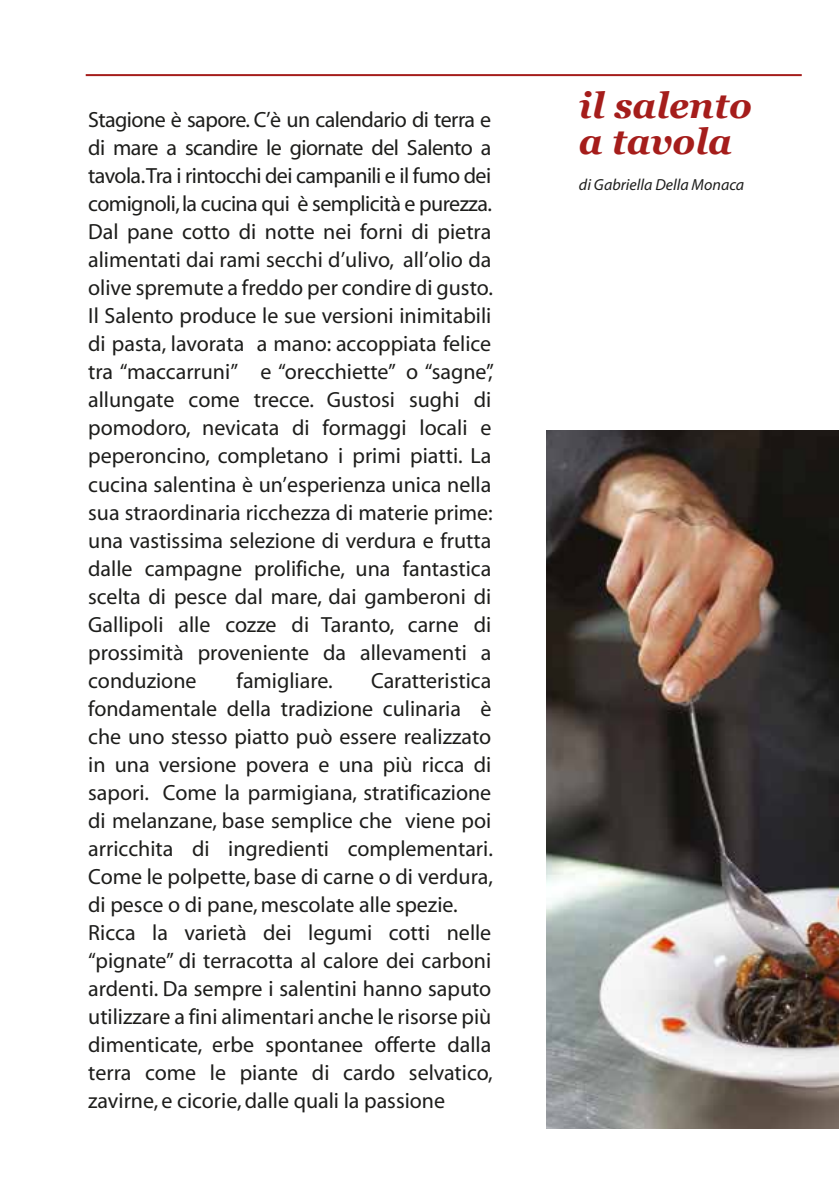
<style>
.page{position:relative;width:840px;height:1191px;background:#fff}
.page>*{position:absolute;margin:0;border:0;box-sizing:border-box;transform-origin:0 0}
.t1{font:italic 700 36px/36px "Georgia";color:#a51d1b}
.t2{font:22px/28px "Myriad";color:#1d1d1b}
.t3{font:italic 16px "Myriad";color:#1d1d1b}
</style>
<div class="page">
<hr style="left:86px;top:74px;width:716px;height:2px;background:#a51d1b">
<img style="left:546px;top:430px;width:292px;height:698px">
<p class="t2" style="left:88px;top:107px;width:407px">Stagione è sapore. C’è un calendario di terra e di mare a scandire le giornate del Salento a tavola.Tra i rintocchi dei campanili e il fumo dei comignoli, la cucina qui è semplicità e purezza.<br>Dal pane cotto di notte nei forni di pietra alimentati dai rami secchi d’ulivo, all’olio da olive spremute a freddo per condire di gusto.<br>Il Salento produce le sue versioni inimitabili di pasta, lavorata a mano: accoppiata felice tra “maccarruni” e “orecchiette” o “sagne”, allungate come trecce. Gustosi sughi di pomodoro, nevicata di formaggi locali e peperoncino, completano i primi piatti. La cucina salentina è un’esperienza unica nella sua straordinaria ricchezza di materie prime: una vastissima selezione di verdura e frutta dalle campagne prolifiche, una fantastica scelta di pesce dal mare, dai gamberoni di Gallipoli alle cozze di Taranto, carne di prossimità proveniente da allevamenti a conduzione</p>
<p class="t2" style="left:237px;top:667px;width:98px">famigliare.</p>
<p class="t2" style="left:88px;top:667px;width:406px;text-indent:283px">Caratteristica fondamentale della tradizione culinaria è che uno stesso piatto può essere realizzato in una versione povera e una più ricca di sapori. Come la parmigiana, stratificazione di melanzane, base semplice che viene poi arricchita di ingredienti complementari.<br>Come le polpette, base di carne o di verdura, di pesce o di pane, mescolate alle spezie.<br>Ricca la varietà dei legumi cotti nelle “pignate” di terracotta al calore dei carboni ardenti. Da sempre i salentini hanno saputo utilizzare a fini alimentari anche le risorse più dimenticate, erbe spontanee offerte dalla terra come le piante di cardo selvatico, zavirne, e cicorie, dalle quali la passione</p>
<h1 class="t1" style="left:579px;top:85px;width:174px">il salento a tavola</h1>
<p class="t3" style="left:579px;top:177px;width:167px">di Gabriella Della Monaca</p>
</div>
